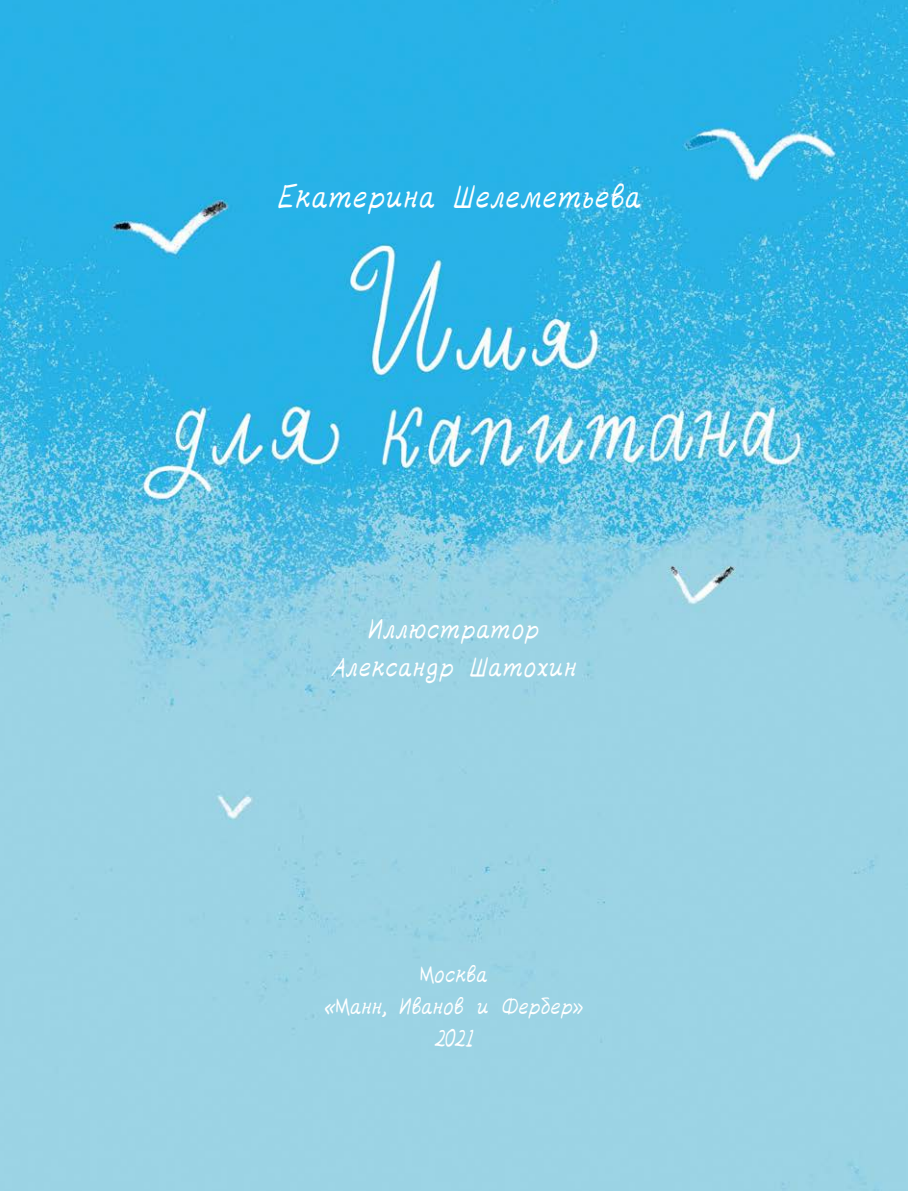
<style>
.page{position:relative;width:908px;height:1191px;background:#fff}
.page>*{position:absolute;margin:0;border:0;box-sizing:border-box;transform-origin:0 0}
.t1{font:500 40px "Serena";letter-spacing:.015em;color:#fff}
.t2{font:500 34px/38px "Serena";letter-spacing:.015em;color:#fff;text-align:center}
.t3{font:500 28px/32px "Serena";color:#fff;text-align:center}
</style>
<div class="page">
<img style="left:0;top:0;width:907px;height:1191px">
<h1 class="t1" style="left:278px;top:180px;width:364px">Екатерина Шелеметьева</h1>
<p class="t2" style="left:331px;top:611px;width:247px">Иллюстратор<br>Александр Шатохин</p>
<p class="t3" style="left:324px;top:959px;width:260px">Москва<br>«Манн, Иванов и Фербер»<br>2021</p>
</div>
